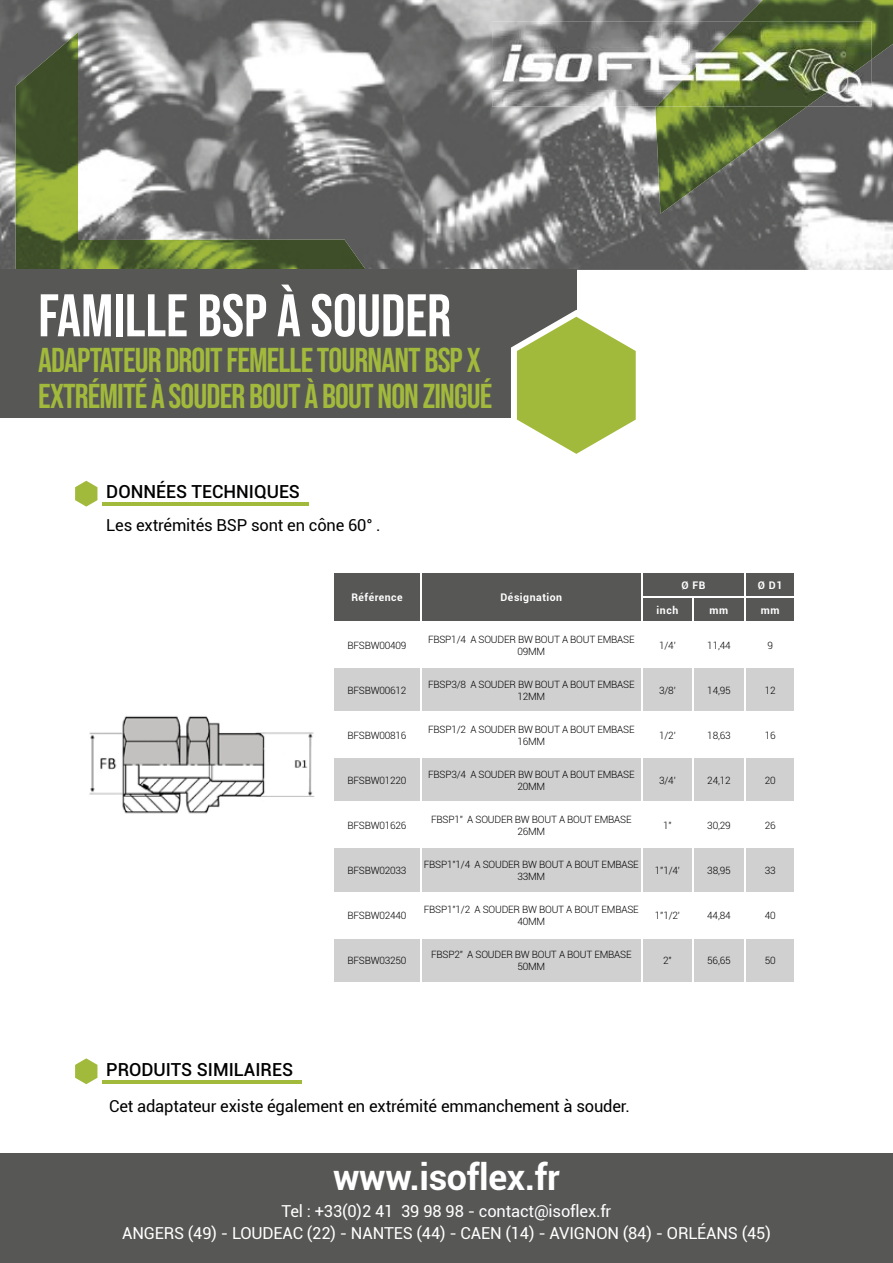
<style>
.page{position:relative;width:893px;height:1263px;background:#fff}
.page>*{position:absolute;margin:0;border:0;box-sizing:border-box;transform-origin:0 0}
.t1{font:60px "Bebas Neue";color:#fff}
.t2{font:700 36px "Roboto";letter-spacing:-.01em;color:#fff}
.t3{font:34.5px/36px "Bebas Neue";letter-spacing:-.025em;color:#a2ba3b}
.t4{font:500 18px "Roboto";color:#000}
.t5{font:16.5px/22px "Roboto";letter-spacing:-.01em;color:#fff;text-align:center}
.t6{font:16.5px "Roboto";letter-spacing:-.01em;color:#000}
.t7{font:700 10.5px "Roboto";letter-spacing:.05em;color:#fff}
.t8{font:300 10.05px/12px "Roboto";letter-spacing:-.02em;color:#000;text-align:center}
</style>
<div class="page">
<img style="left:0;top:0;width:893px;height:270px">
<img style="left:15px;top:32px;width:351px;height:238px">
<div style="left:0;top:270px;width:576px;height:148px;background:#575756"></div>
<svg style="left:511px;top:310px;width:125px;height:144px"></svg>
<img style="left:655px;top:0;width:238px;height:214px">
<img style="left:492px;top:21px;width:164px;height:85px">
<img style="left:656px;top:21px;width:216px;height:85px">
<div style="left:0;top:1153px;width:893px;height:110px;background:#575756"></div>
<svg style="left:75px;top:480px;width:28px;height:27px"></svg>
<hr style="left:102px;top:503px;width:206px;height:3px;background:#a2ba3b">
<svg style="left:75px;top:1058px;width:28px;height:27px"></svg>
<hr style="left:102px;top:1080px;width:200px;height:3px;background:#a2ba3b">
<svg style="left:334px;top:668px;width:460px;height:314px;fill:#d0d0d0"></svg>
<hr style="left:333px;top:711px;width:88px;height:2px;background:#fff">
<hr style="left:333px;top:757px;width:88px;height:1px;background:#fff">
<hr style="left:333px;top:802px;width:88px;height:1px;background:#fff">
<hr style="left:333px;top:847px;width:88px;height:1px;background:#fff">
<hr style="left:333px;top:892px;width:88px;height:1px;background:#fff">
<hr style="left:333px;top:937px;width:88px;height:1px;background:#fff">
<div style="left:334px;top:573px;width:460px;height:48px;background:#575756"></div>
<hr style="left:420px;top:668px;width:2px;height:43px;background:#fff">
<hr style="left:641px;top:668px;width:2px;height:43px;background:#fff">
<hr style="left:692px;top:668px;width:2px;height:43px;background:#fff">
<hr style="left:744px;top:668px;width:2px;height:43px;background:#fff">
<hr style="left:421px;top:711px;width:221px;height:2px;background:#fff">
<hr style="left:420px;top:713px;width:2px;height:44px;background:#fff">
<hr style="left:642px;top:711px;width:51px;height:2px;background:#fff">
<hr style="left:641px;top:713px;width:2px;height:44px;background:#fff">
<hr style="left:693px;top:711px;width:52px;height:2px;background:#fff">
<hr style="left:692px;top:713px;width:2px;height:44px;background:#fff">
<hr style="left:745px;top:711px;width:51px;height:2px;background:#fff">
<hr style="left:744px;top:713px;width:2px;height:44px;background:#fff">
<hr style="left:421px;top:757px;width:221px;height:1px;background:#fff">
<hr style="left:420px;top:758px;width:2px;height:44px;background:#fff">
<hr style="left:642px;top:757px;width:51px;height:1px;background:#fff">
<hr style="left:641px;top:758px;width:2px;height:44px;background:#fff">
<hr style="left:693px;top:757px;width:52px;height:1px;background:#fff">
<hr style="left:692px;top:758px;width:2px;height:44px;background:#fff">
<hr style="left:745px;top:757px;width:51px;height:1px;background:#fff">
<hr style="left:744px;top:758px;width:2px;height:44px;background:#fff">
<hr style="left:421px;top:802px;width:221px;height:1px;background:#fff">
<hr style="left:420px;top:803px;width:2px;height:44px;background:#fff">
<hr style="left:642px;top:802px;width:51px;height:1px;background:#fff">
<hr style="left:641px;top:803px;width:2px;height:44px;background:#fff">
<hr style="left:693px;top:802px;width:52px;height:1px;background:#fff">
<hr style="left:692px;top:803px;width:2px;height:44px;background:#fff">
<hr style="left:745px;top:802px;width:51px;height:1px;background:#fff">
<hr style="left:744px;top:803px;width:2px;height:44px;background:#fff">
<hr style="left:421px;top:847px;width:221px;height:1px;background:#fff">
<hr style="left:420px;top:848px;width:2px;height:44px;background:#fff">
<hr style="left:642px;top:847px;width:51px;height:1px;background:#fff">
<hr style="left:641px;top:848px;width:2px;height:44px;background:#fff">
<hr style="left:693px;top:847px;width:52px;height:1px;background:#fff">
<hr style="left:692px;top:848px;width:2px;height:44px;background:#fff">
<hr style="left:745px;top:847px;width:51px;height:1px;background:#fff">
<hr style="left:744px;top:848px;width:2px;height:44px;background:#fff">
<hr style="left:421px;top:892px;width:221px;height:1px;background:#fff">
<hr style="left:420px;top:893px;width:2px;height:44px;background:#fff">
<hr style="left:642px;top:892px;width:51px;height:1px;background:#fff">
<hr style="left:641px;top:893px;width:2px;height:44px;background:#fff">
<hr style="left:693px;top:892px;width:52px;height:1px;background:#fff">
<hr style="left:692px;top:893px;width:2px;height:44px;background:#fff">
<hr style="left:745px;top:892px;width:51px;height:1px;background:#fff">
<hr style="left:744px;top:893px;width:2px;height:44px;background:#fff">
<hr style="left:421px;top:937px;width:221px;height:1px;background:#fff">
<hr style="left:420px;top:938px;width:2px;height:44px;background:#fff">
<hr style="left:642px;top:937px;width:51px;height:1px;background:#fff">
<hr style="left:641px;top:938px;width:2px;height:44px;background:#fff">
<hr style="left:693px;top:937px;width:52px;height:1px;background:#fff">
<hr style="left:692px;top:938px;width:2px;height:44px;background:#fff">
<hr style="left:745px;top:937px;width:51px;height:1px;background:#fff">
<hr style="left:744px;top:938px;width:2px;height:44px;background:#fff">
<img style="left:89px;top:716px;width:226px;height:98px">
<h1 class="t1" style="left:38px;top:282px;width:414px">FAMILLE BSP À SOUDER</h1>
<h3 class="t3" style="left:38px;top:342px;width:455px">ADAPTATEUR DROIT FEMELLE TOURNANT BSP X<br>EXTRÉMITÉ À SOUDER BOUT À BOUT NON ZINGUÉ</h3>
<h3 class="t4" style="left:106px;top:479px;width:195px">DONNÉES TECHNIQUES</h3>
<h3 class="t6" style="left:106px;top:513px;width:276px">Les extrémités BSP sont en cône 60° .</h3>
<p class="t7" style="left:351px;top:590px;width:53px">Référence</p>
<p class="t7" style="left:500px;top:590px;width:63px">Désignation</p>
<p class="t7" style="left:681px;top:578px;width:25px">Ø FB</p>
<p class="t7" style="left:758px;top:578px;width:26px">Ø D1</p>
<p class="t7" style="left:657px;top:602px;width:23px">inch</p>
<p class="t7" style="left:710px;top:602px;width:20px">mm</p>
<p class="t7" style="left:761px;top:602px;width:20px">mm</p>
<h3 class="t4" style="left:106px;top:1057px;width:188px">PRODUITS SIMILAIRES</h3>
<p class="t8" style="left:348px;top:639px;width:60px">BFSBW00409</p>
<p class="t8" style="left:428px;top:633px;width:208px">FBSP1/4 A SOUDER BW BOUT A BOUT EMBASE<br>09MM</p>
<p class="t8" style="left:659px;top:639px;width:18px">1/4'</p>
<p class="t8" style="left:707px;top:639px;width:25px">11,44</p>
<p class="t8" style="left:767px;top:639px;width:7px">9</p>
<p class="t8" style="left:348px;top:684px;width:60px">BFSBW00612</p>
<p class="t8" style="left:428px;top:678px;width:208px">FBSP3/8 A SOUDER BW BOUT A BOUT EMBASE<br>12MM</p>
<p class="t8" style="left:659px;top:684px;width:18px">3/8'</p>
<p class="t8" style="left:707px;top:684px;width:25px">14,95</p>
<p class="t8" style="left:765px;top:684px;width:12px">12</p>
<p class="t8" style="left:348px;top:729px;width:60px">BFSBW00816</p>
<p class="t8" style="left:428px;top:723px;width:208px">FBSP1/2 A SOUDER BW BOUT A BOUT EMBASE<br>16MM</p>
<p class="t8" style="left:659px;top:729px;width:18px">1/2'</p>
<p class="t8" style="left:707px;top:729px;width:25px">18,63</p>
<p class="t8" style="left:765px;top:729px;width:12px">16</p>
<p class="t8" style="left:348px;top:774px;width:60px">BFSBW01220</p>
<p class="t8" style="left:428px;top:768px;width:208px">FBSP3/4 A SOUDER BW BOUT A BOUT EMBASE<br>20MM</p>
<p class="t8" style="left:659px;top:774px;width:18px">3/4'</p>
<p class="t8" style="left:707px;top:774px;width:25px">24,12</p>
<p class="t8" style="left:765px;top:774px;width:12px">20</p>
<p class="t8" style="left:348px;top:819px;width:60px">BFSBW01626</p>
<p class="t8" style="left:431px;top:813px;width:202px">FBSP1" A SOUDER BW BOUT A BOUT EMBASE<br>26MM</p>
<p class="t8" style="left:663px;top:819px;width:10px">1"</p>
<p class="t8" style="left:707px;top:819px;width:25px">30,29</p>
<p class="t8" style="left:765px;top:819px;width:12px">26</p>
<p class="t8" style="left:348px;top:864px;width:60px">BFSBW02033</p>
<p class="t8" style="left:424px;top:858px;width:216px">FBSP1"1/4 A SOUDER BW BOUT A BOUT EMBASE<br>33MM</p>
<p class="t8" style="left:655px;top:864px;width:27px">1"1/4'</p>
<p class="t8" style="left:707px;top:864px;width:25px">38,95</p>
<p class="t8" style="left:765px;top:864px;width:12px">33</p>
<p class="t8" style="left:348px;top:909px;width:60px">BFSBW02440</p>
<p class="t8" style="left:424px;top:903px;width:216px">FBSP1"1/2 A SOUDER BW BOUT A BOUT EMBASE<br>40MM</p>
<p class="t8" style="left:655px;top:909px;width:27px">1"1/2'</p>
<p class="t8" style="left:707px;top:909px;width:25px">44,84</p>
<p class="t8" style="left:765px;top:909px;width:12px">40</p>
<p class="t8" style="left:348px;top:954px;width:60px">BFSBW03250</p>
<p class="t8" style="left:431px;top:948px;width:202px">FBSP2" A SOUDER BW BOUT A BOUT EMBASE<br>50MM</p>
<p class="t8" style="left:663px;top:954px;width:10px">2"</p>
<p class="t8" style="left:707px;top:954px;width:25px">56,65</p>
<p class="t8" style="left:765px;top:954px;width:12px">50</p>
<h3 class="t6" style="left:109px;top:1094px;width:522px">Cet adaptateur existe également en extrémité emmanchement à souder.</h3>
<h2 class="t2" style="left:333px;top:1152px;width:228px">www.isoflex.fr</h2>
<h3 class="t5" style="left:122px;top:1199px;width:650px">Tel : +33(0)2 41 39 98 98 - contact@isoflex.fr<br>ANGERS (49) - LOUDEAC (22) - NANTES (44) - CAEN (14) - AVIGNON (84) - ORLÉANS (45)</h3>
</div>
